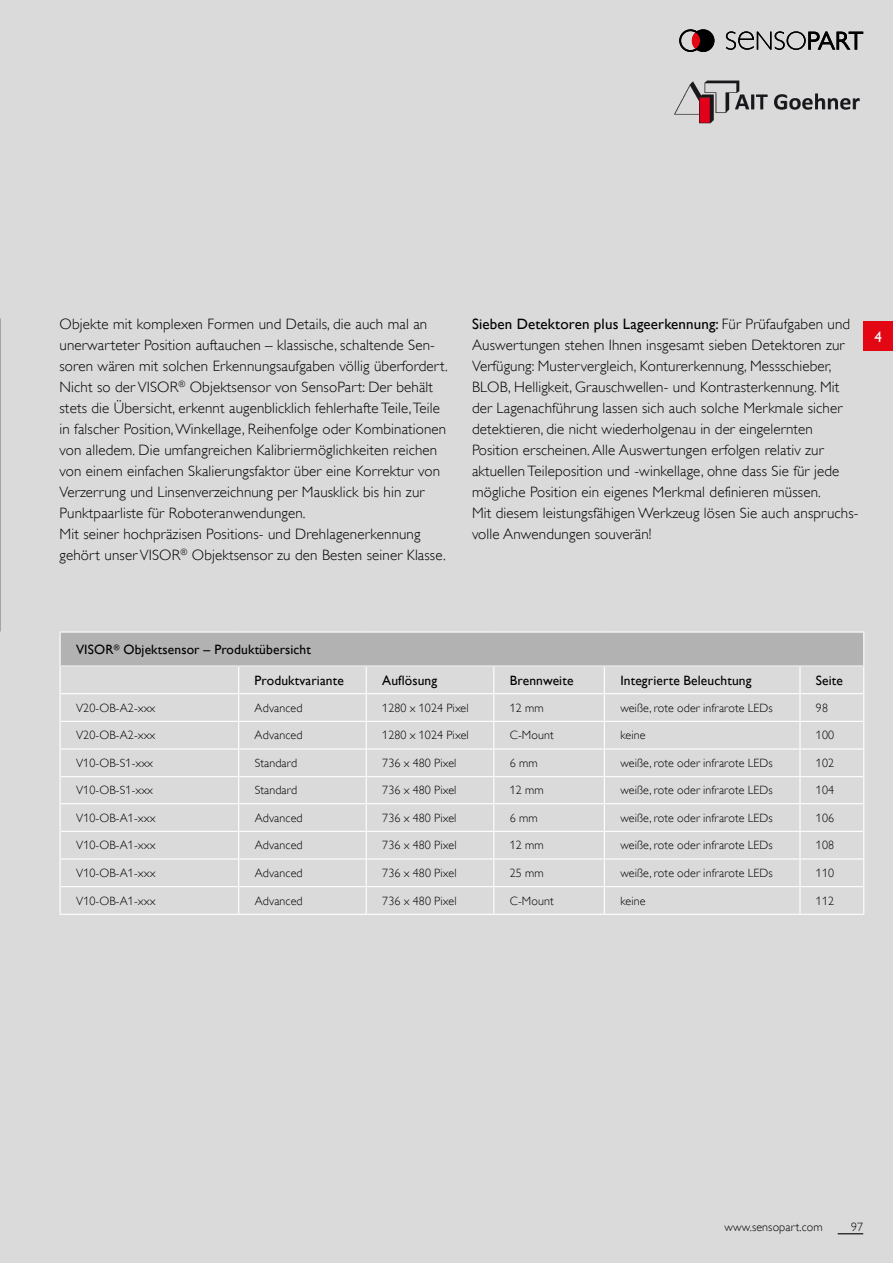
<style>
.page{position:relative;width:893px;height:1263px;background:#dadada}
.page>*{position:absolute;margin:0;border:0;box-sizing:border-box;transform-origin:0 0}
.t1{font:300 15px/21px "Gill Alt One";letter-spacing:.01em;color:#000}
.t2{font:15px "Gill Alt One";color:#fff}
.t3{font:13.5px "Gill Alt One";letter-spacing:.01em;color:#000}
.t4{font:300 12px "Gill Alt One";letter-spacing:.01em;color:#000}
.s1{font-weight:400}
</style>
<div class="page">
<svg style="left:838px;top:1233px;width:25px;height:1px"></svg>
<div style="left:863px;top:321px;width:30px;height:30px;background:#e30613"></div>
<svg style="left:726px;top:31px;width:137px;height:19px"></svg>
<svg style="left:680px;top:30px;width:34px;height:22px"></svg>
<div style="left:60px;top:632px;width:804px;height:34px;background:#b3b2b2"></div>
<hr style="left:60px;top:631px;width:179px;height:2px;background:#fff">
<hr style="left:239px;top:631px;width:127px;height:2px;background:#fff">
<hr style="left:366px;top:631px;width:128px;height:2px;background:#fff">
<hr style="left:494px;top:631px;width:110px;height:2px;background:#fff">
<hr style="left:604px;top:631px;width:196px;height:2px;background:#fff">
<hr style="left:800px;top:631px;width:64px;height:2px;background:#fff">
<hr style="left:60px;top:633px;width:1px;height:32px;background:#fff">
<hr style="left:863px;top:633px;width:1px;height:32px;background:#fff">
<hr style="left:60px;top:665px;width:179px;height:2px;background:#fff">
<hr style="left:239px;top:665px;width:127px;height:2px;background:#fff">
<hr style="left:366px;top:665px;width:128px;height:2px;background:#fff">
<hr style="left:494px;top:665px;width:110px;height:2px;background:#fff">
<hr style="left:604px;top:665px;width:196px;height:2px;background:#fff">
<hr style="left:800px;top:665px;width:64px;height:2px;background:#fff">
<hr style="left:61px;top:776px;width:178px;height:1px;background:#fff">
<hr style="left:239px;top:776px;width:127px;height:1px;background:#fff">
<hr style="left:366px;top:776px;width:128px;height:1px;background:#fff">
<hr style="left:494px;top:776px;width:110px;height:1px;background:#fff">
<hr style="left:604px;top:776px;width:196px;height:1px;background:#fff">
<hr style="left:800px;top:776px;width:63px;height:1px;background:#fff">
<hr style="left:61px;top:803px;width:178px;height:1px;background:#fff">
<hr style="left:239px;top:803px;width:127px;height:1px;background:#fff">
<hr style="left:366px;top:803px;width:128px;height:1px;background:#fff">
<hr style="left:494px;top:803px;width:110px;height:1px;background:#fff">
<hr style="left:604px;top:803px;width:196px;height:1px;background:#fff">
<hr style="left:800px;top:803px;width:63px;height:1px;background:#fff">
<hr style="left:61px;top:831px;width:178px;height:1px;background:#fff">
<hr style="left:239px;top:831px;width:127px;height:1px;background:#fff">
<hr style="left:366px;top:831px;width:128px;height:1px;background:#fff">
<hr style="left:494px;top:831px;width:110px;height:1px;background:#fff">
<hr style="left:604px;top:831px;width:196px;height:1px;background:#fff">
<hr style="left:800px;top:831px;width:63px;height:1px;background:#fff">
<hr style="left:61px;top:858px;width:178px;height:1px;background:#fff">
<hr style="left:239px;top:858px;width:127px;height:1px;background:#fff">
<hr style="left:366px;top:858px;width:128px;height:1px;background:#fff">
<hr style="left:494px;top:858px;width:110px;height:1px;background:#fff">
<hr style="left:604px;top:858px;width:196px;height:1px;background:#fff">
<hr style="left:800px;top:858px;width:63px;height:1px;background:#fff">
<hr style="left:61px;top:886px;width:178px;height:1px;background:#fff">
<hr style="left:239px;top:886px;width:127px;height:1px;background:#fff">
<hr style="left:366px;top:886px;width:128px;height:1px;background:#fff">
<hr style="left:494px;top:886px;width:110px;height:1px;background:#fff">
<hr style="left:604px;top:886px;width:196px;height:1px;background:#fff">
<hr style="left:800px;top:886px;width:63px;height:1px;background:#fff">
<svg style="left:60px;top:667px;width:1px;height:247px"></svg>
<svg style="left:238px;top:667px;width:1px;height:247px"></svg>
<svg style="left:366px;top:667px;width:1px;height:247px"></svg>
<svg style="left:493px;top:667px;width:1px;height:247px"></svg>
<svg style="left:604px;top:667px;width:1px;height:247px"></svg>
<svg style="left:799px;top:667px;width:1px;height:247px"></svg>
<svg style="left:863px;top:667px;width:1px;height:247px"></svg>
<hr style="left:60px;top:693px;width:179px;height:1px;background:#fff">
<hr style="left:61px;top:721px;width:178px;height:1px;background:#fff">
<hr style="left:61px;top:748px;width:178px;height:1px;background:#fff">
<hr style="left:60px;top:914px;width:179px;height:1px;background:#fff">
<hr style="left:239px;top:693px;width:127px;height:1px;background:#fff">
<hr style="left:366px;top:693px;width:128px;height:1px;background:#fff">
<hr style="left:239px;top:721px;width:127px;height:1px;background:#fff">
<hr style="left:366px;top:721px;width:128px;height:1px;background:#fff">
<hr style="left:239px;top:748px;width:127px;height:1px;background:#fff">
<hr style="left:366px;top:748px;width:128px;height:1px;background:#fff">
<hr style="left:239px;top:914px;width:127px;height:1px;background:#fff">
<hr style="left:366px;top:914px;width:128px;height:1px;background:#fff">
<hr style="left:494px;top:693px;width:110px;height:1px;background:#fff">
<hr style="left:494px;top:721px;width:110px;height:1px;background:#fff">
<hr style="left:494px;top:748px;width:110px;height:1px;background:#fff">
<hr style="left:494px;top:914px;width:110px;height:1px;background:#fff">
<hr style="left:604px;top:693px;width:196px;height:1px;background:#fff">
<hr style="left:604px;top:721px;width:196px;height:1px;background:#fff">
<hr style="left:604px;top:748px;width:196px;height:1px;background:#fff">
<hr style="left:604px;top:914px;width:196px;height:1px;background:#fff">
<hr style="left:800px;top:693px;width:63px;height:1px;background:#fff">
<hr style="left:800px;top:721px;width:63px;height:1px;background:#fff">
<hr style="left:800px;top:748px;width:63px;height:1px;background:#fff">
<hr style="left:800px;top:914px;width:64px;height:1px;background:#fff">
<img style="left:0;top:319px;width:1px;height:312px">
<img style="left:674px;top:80px;width:186px;height:44px">
<p class="t1" style="left:60px;top:314px;width:390px">Objekte mit komplexen Formen und Details, die auch mal an unerwarteter Position auftauchen – klassische, schaltende Sen&shy;soren wären mit solchen Erkennungsaufgaben völlig überfordert.<br>Nicht so der VISOR<sup>®</sup> Objektsensor von SensoPart: Der behält stets die Übersicht, erkennt augenblicklich fehlerhafte Teile, Teile in falscher Position, Winkellage, Reihenfolge oder Kombinationen von alledem. Die umfangreichen Kalibriermöglichkeiten reichen von einem einfachen Skalierungsfaktor über eine Korrektur von Verzerrung und Linsenverzeichnung per Mausklick bis hin zur Punktpaarliste für Roboteranwendungen.<br>Mit seiner hochpräzisen Positions- und Drehlagenerkennung gehört unser VISOR<sup>®</sup> Objektsensor zu den Besten seiner Klasse.</p>
<p class="t1" style="left:472px;top:314px;width:388px"><span class="s1">Sieben Detektoren plus Lageerkennung:</span> Für Prüfaufgaben und Auswertungen stehen Ihnen insgesamt sieben Detektoren zur Verfügung: Mustervergleich, Konturerkennung, Messschieber, BLOB, Helligkeit, Grauschwellen- und Kontrasterkennung. Mit der Lagenachführung lassen sich auch solche Merkmale sicher detektieren, die nicht wiederholgenau in der eingelernten Position erscheinen. Alle Auswertungen erfolgen relativ zur aktuellen Teileposition und -winkellage, ohne dass Sie für jede mögliche Position ein eigenes Merkmal definieren müssen.<br>Mit diesem leistungsfähigen Werkzeug lösen Sie auch anspruchs&shy;volle Anwendungen souverän!</p>
<p class="t2" style="left:874px;top:328px;width:9px">4</p>
<p class="t3" style="left:76px;top:642px;width:236px">VISOR<sup>®</sup> Objektsensor – Produktübersicht</p>
<p class="t3" style="left:255px;top:672px;width:91px">Produktvariante</p>
<p class="t3" style="left:382px;top:672px;width:57px">Auflösung</p>
<p class="t3" style="left:510px;top:672px;width:65px">Brennweite</p>
<p class="t3" style="left:620px;top:672px;width:133px">Integrierte Beleuchtung</p>
<p class="t3" style="left:816px;top:672px;width:29px">Seite</p>
<p class="t4" style="left:76px;top:701px;width:81px">V20-OB-A2-xxx</p>
<p class="t4" style="left:255px;top:701px;width:49px">Advanced</p>
<p class="t4" style="left:382px;top:701px;width:88px">1280 x 1024 Pixel</p>
<p class="t4" style="left:510px;top:701px;width:35px">12 mm</p>
<p class="t4" style="left:620px;top:701px;width:154px">weiße, rote oder infrarote LEDs</p>
<p class="t4" style="left:76px;top:728px;width:81px">V20-OB-A2-xxx</p>
<p class="t4" style="left:255px;top:728px;width:49px">Advanced</p>
<p class="t4" style="left:382px;top:728px;width:88px">1280 x 1024 Pixel</p>
<p class="t4" style="left:510px;top:728px;width:45px">C-Mount</p>
<p class="t4" style="left:620px;top:728px;width:27px">keine</p>
<p class="t4" style="left:76px;top:756px;width:78px">V10-OB-S1-xxx</p>
<p class="t4" style="left:255px;top:756px;width:44px">Standard</p>
<p class="t4" style="left:382px;top:756px;width:76px">736 x 480 Pixel</p>
<p class="t4" style="left:510px;top:756px;width:29px">6 mm</p>
<p class="t4" style="left:620px;top:756px;width:154px">weiße, rote oder infrarote LEDs</p>
<p class="t4" style="left:76px;top:783px;width:78px">V10-OB-S1-xxx</p>
<p class="t4" style="left:255px;top:783px;width:44px">Standard</p>
<p class="t4" style="left:382px;top:783px;width:76px">736 x 480 Pixel</p>
<p class="t4" style="left:510px;top:783px;width:35px">12 mm</p>
<p class="t4" style="left:620px;top:783px;width:154px">weiße, rote oder infrarote LEDs</p>
<p class="t4" style="left:76px;top:811px;width:81px">V10-OB-A1-xxx</p>
<p class="t4" style="left:255px;top:811px;width:49px">Advanced</p>
<p class="t4" style="left:382px;top:811px;width:76px">736 x 480 Pixel</p>
<p class="t4" style="left:510px;top:811px;width:29px">6 mm</p>
<p class="t4" style="left:620px;top:811px;width:154px">weiße, rote oder infrarote LEDs</p>
<p class="t4" style="left:76px;top:838px;width:81px">V10-OB-A1-xxx</p>
<p class="t4" style="left:255px;top:838px;width:49px">Advanced</p>
<p class="t4" style="left:382px;top:838px;width:76px">736 x 480 Pixel</p>
<p class="t4" style="left:510px;top:838px;width:35px">12 mm</p>
<p class="t4" style="left:620px;top:838px;width:154px">weiße, rote oder infrarote LEDs</p>
<p class="t4" style="left:76px;top:866px;width:81px">V10-OB-A1-xxx</p>
<p class="t4" style="left:255px;top:866px;width:49px">Advanced</p>
<p class="t4" style="left:382px;top:866px;width:76px">736 x 480 Pixel</p>
<p class="t4" style="left:510px;top:866px;width:35px">25 mm</p>
<p class="t4" style="left:620px;top:866px;width:154px">weiße, rote oder infrarote LEDs</p>
<p class="t4" style="left:76px;top:893px;width:81px">V10-OB-A1-xxx</p>
<p class="t4" style="left:255px;top:893px;width:49px">Advanced</p>
<p class="t4" style="left:382px;top:893px;width:76px">736 x 480 Pixel</p>
<p class="t4" style="left:510px;top:893px;width:45px">C-Mount</p>
<p class="t4" style="left:620px;top:893px;width:27px">keine</p>
<p class="t4" style="left:816px;top:701px;width:14px">98</p>
<p class="t4" style="left:816px;top:728px;width:20px">100</p>
<p class="t4" style="left:816px;top:756px;width:20px">102</p>
<p class="t4" style="left:816px;top:783px;width:20px">104</p>
<p class="t4" style="left:816px;top:811px;width:20px">106</p>
<p class="t4" style="left:816px;top:838px;width:20px">108</p>
<p class="t4" style="left:816px;top:866px;width:20px">110</p>
<p class="t4" style="left:816px;top:893px;width:20px">112</p>
<p class="t4" style="left:725px;top:1220px;width:100px">www.sensopart.com</p>
<p class="t4" style="left:851px;top:1220px;width:14px">97</p>
</div>
